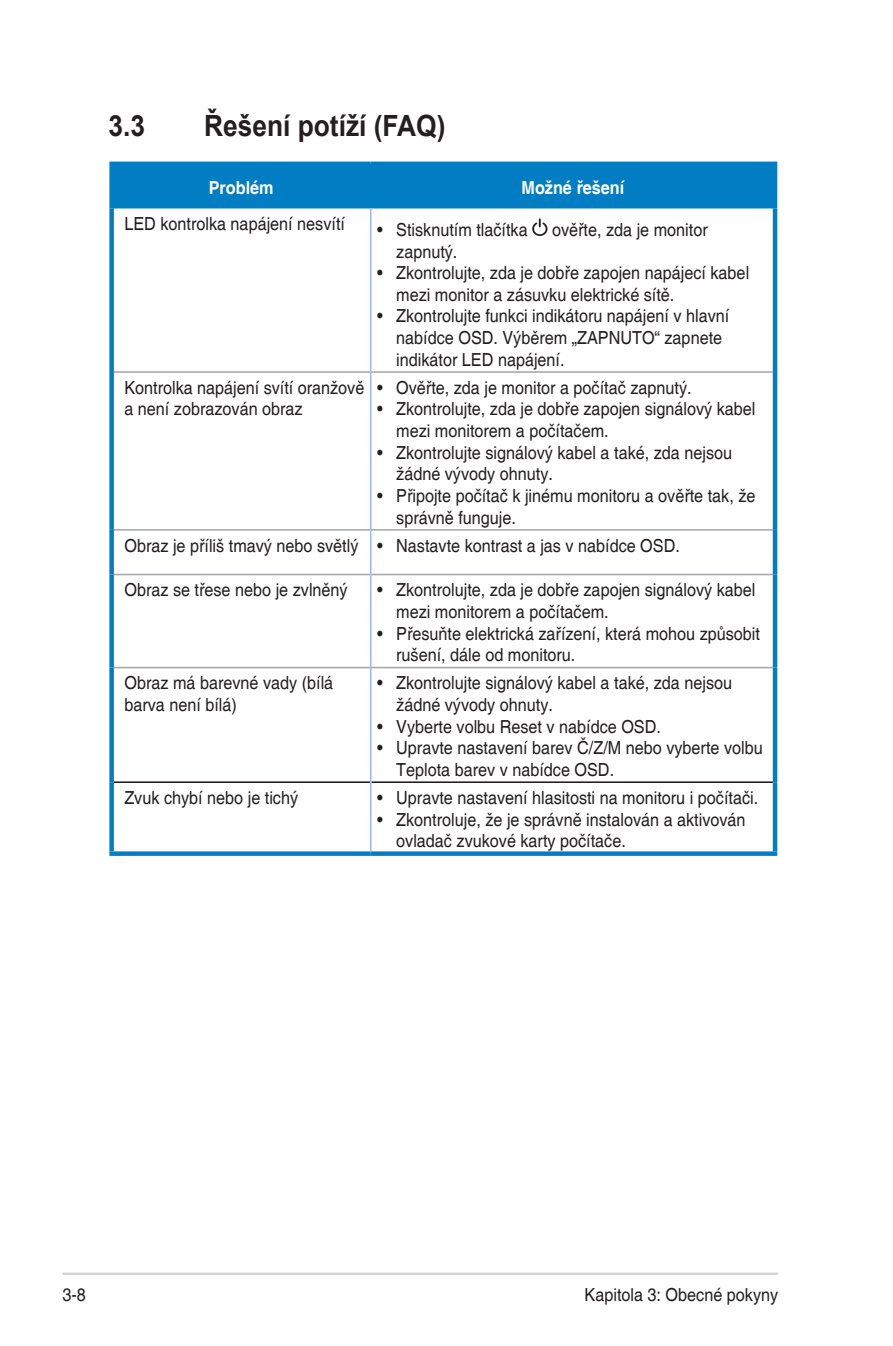
<style>
.page{position:relative;width:893px;height:1346px;background:#fff}
.page>*{position:absolute;margin:0;border:0;box-sizing:border-box;transform-origin:0 0}
.Heading_1{font:700 29.25px "Arial";color:#231f20;scale:.9 1}
.Table_Text_-new{font:18px/21.6px "Helvetica";color:#231f20;scale:.9 1}
.Table_Text_-new-2{font:700 18px "Helvetica";color:#fff;scale:.9 1}
</style>
<div class="page">
<hr style="left:63px;top:1272px;width:715px;height:3px;background:#d1d2d4">
<div style="left:114px;top:166px;width:659px;height:42px;background:#007dc3"></div>
<div style="left:109px;top:208px;width:5px;height:164px;background:#007dc3"></div>
<hr style="left:773px;top:208px;width:4px;height:164px;background:#007dc3">
<div style="left:109px;top:372px;width:5px;height:158px;background:#007dc3"></div>
<hr style="left:773px;top:372px;width:4px;height:158px;background:#007dc3">
<div style="left:109px;top:530px;width:5px;height:44px;background:#007dc3"></div>
<hr style="left:773px;top:530px;width:4px;height:44px;background:#007dc3">
<div style="left:109px;top:574px;width:5px;height:93px;background:#007dc3"></div>
<hr style="left:773px;top:574px;width:4px;height:93px;background:#007dc3">
<div style="left:109px;top:667px;width:5px;height:115px;background:#007dc3"></div>
<hr style="left:773px;top:667px;width:4px;height:115px;background:#007dc3">
<div style="left:109px;top:782px;width:5px;height:69px;background:#007dc3"></div>
<hr style="left:773px;top:782px;width:4px;height:69px;background:#007dc3">
<div style="left:109px;top:851px;width:262px;height:5px;background:#007dc3"></div>
<div style="left:371px;top:851px;width:406px;height:5px;background:#007dc3"></div>
<hr style="left:114px;top:781px;width:256px;height:2px;background:#231f20">
<hr style="left:372px;top:781px;width:401px;height:2px;background:#231f20">
<hr style="left:109px;top:162px;width:262px;height:4px;background:#007dc3">
<div style="left:109px;top:166px;width:5px;height:42px;background:#007dc3"></div>
<hr style="left:371px;top:162px;width:406px;height:4px;background:#007dc3">
<hr style="left:773px;top:166px;width:4px;height:42px;background:#007dc3">
<hr style="left:370px;top:208px;width:2px;height:163px;background:#9fbde2">
<hr style="left:114px;top:371px;width:257px;height:2px;background:#a8a9ad">
<hr style="left:370px;top:373px;width:2px;height:156px;background:#9fbde2">
<hr style="left:371px;top:371px;width:402px;height:2px;background:#a8a9ad">
<hr style="left:114px;top:529px;width:257px;height:2px;background:#a8a9ad">
<hr style="left:370px;top:531px;width:2px;height:43px;background:#9fbde2">
<hr style="left:371px;top:529px;width:402px;height:2px;background:#a8a9ad">
<hr style="left:114px;top:574px;width:257px;height:1px;background:#a8a9ad">
<hr style="left:370px;top:575px;width:2px;height:92px;background:#9fbde2">
<hr style="left:371px;top:574px;width:402px;height:1px;background:#a8a9ad">
<hr style="left:114px;top:667px;width:257px;height:1px;background:#a8a9ad">
<hr style="left:370px;top:668px;width:2px;height:114px;background:#9fbde2">
<hr style="left:371px;top:667px;width:402px;height:1px;background:#a8a9ad">
<hr style="left:370px;top:782px;width:2px;height:69px;background:#9fbde2">
<svg style="left:532px;top:218px;width:15px;height:18px"></svg>
<p class="Heading_1" style="left:108px;top:107px;width:42px">3.3</p>
<p class="Heading_1" style="left:204px;top:107px;width:270px">Řešení potíží (FAQ)</p>
<p class="Table_Text_-new-2" style="left:209px;top:177px;width:74px">Problém</p>
<p class="Table_Text_-new-2" style="left:522px;top:177px;width:116px">Možné řešení</p>
<p class="Table_Text_-new" style="left:124px;top:214px;width:247px">LED kontrolka napájení nesvítí</p>
<p class="Table_Text_-new" style="left:377px;top:220px;width:169px">• Stisknutím tlačítka</p>
<p class="Table_Text_-new" style="left:552px;top:220px;width:175px">ověřte, zda je monitor</p>
<p class="Table_Text_-new" style="left:396px;top:241px;width:70px">zapnutý.</p>
<p class="Table_Text_-new" style="left:396px;top:263px;width:394px;text-indent:-19px">• Zkontrolujte, zda je dobře zapojen napájecí kabel mezi monitor a zásuvku elektrické sítě.</p>
<p class="Table_Text_-new" style="left:396px;top:306px;width:372px;text-indent:-19px">• Zkontrolujte funkci indikátoru napájení v hlavní nabídce OSD. Výběrem „ZAPNUTO“ zapnete indikátor LED napájení.</p>
<p class="Table_Text_-new" style="left:124px;top:377px;width:268px">Kontrolka napájení svítí oranžově a není zobrazován obraz</p>
<p class="Table_Text_-new" style="left:377px;top:377px;width:351px">• Ověřte, zda je monitor a počítač zapnutý.</p>
<p class="Table_Text_-new" style="left:396px;top:399px;width:401px;text-indent:-19px">• Zkontrolujte, zda je dobře zapojen signálový kabel mezi monitorem a počítačem.</p>
<p class="Table_Text_-new" style="left:396px;top:442px;width:375px;text-indent:-19px">• Zkontrolujte signálový kabel a také, zda nejsou žádné vývody ohnuty.</p>
<p class="Table_Text_-new" style="left:396px;top:485px;width:401px;text-indent:-19px">• Připojte počítač k jinému monitoru a ověřte tak, že správně funguje.</p>
<p class="Table_Text_-new" style="left:124px;top:535px;width:262px">Obraz je příliš tmavý nebo světlý</p>
<p class="Table_Text_-new" style="left:377px;top:535px;width:338px">• Nastavte kontrast a jas v nabídce OSD.</p>
<p class="Table_Text_-new" style="left:124px;top:580px;width:250px">Obraz se třese nebo je zvlněný</p>
<p class="Table_Text_-new" style="left:396px;top:580px;width:401px;text-indent:-19px">• Zkontrolujte, zda je dobře zapojen signálový kabel mezi monitorem a počítačem.</p>
<p class="Table_Text_-new" style="left:396px;top:623px;width:406px;text-indent:-19px">• Přesuňte elektrická zařízení, která mohou způsobit rušení, dále od monitoru.</p>
<p class="Table_Text_-new" style="left:124px;top:673px;width:234px">Obraz má barevné vady (bílá barva není bílá)</p>
<p class="Table_Text_-new" style="left:396px;top:673px;width:375px;text-indent:-19px">• Zkontrolujte signálový kabel a také, zda nejsou žádné vývody ohnuty.</p>
<p class="Table_Text_-new" style="left:377px;top:716px;width:317px">• Vyberte volbu Reset v nabídce OSD.</p>
<p class="Table_Text_-new" style="left:396px;top:738px;width:409px;text-indent:-19px">• Upravte nastavení barev Č/Z/M nebo vyberte volbu<br>Teplota barev v nabídce OSD.</p>
<p class="Table_Text_-new" style="left:124px;top:787px;width:195px">Zvuk chybí nebo je tichý</p>
<p class="Table_Text_-new" style="left:377px;top:787px;width:425px">• Upravte nastavení hlasitosti na monitoru i počítači.</p>
<p class="Table_Text_-new" style="left:396px;top:809px;width:390px;text-indent:-19px">• Zkontroluje, že je správně instalován a aktivován ovladač zvukové karty počítače.</p>
<p class="Table_Text_-new" style="left:63px;top:1284px;width:28px">3-8</p>
<p class="Table_Text_-new" style="left:585px;top:1284px;width:217px">Kapitola 3: Obecné pokyny</p>
</div>
